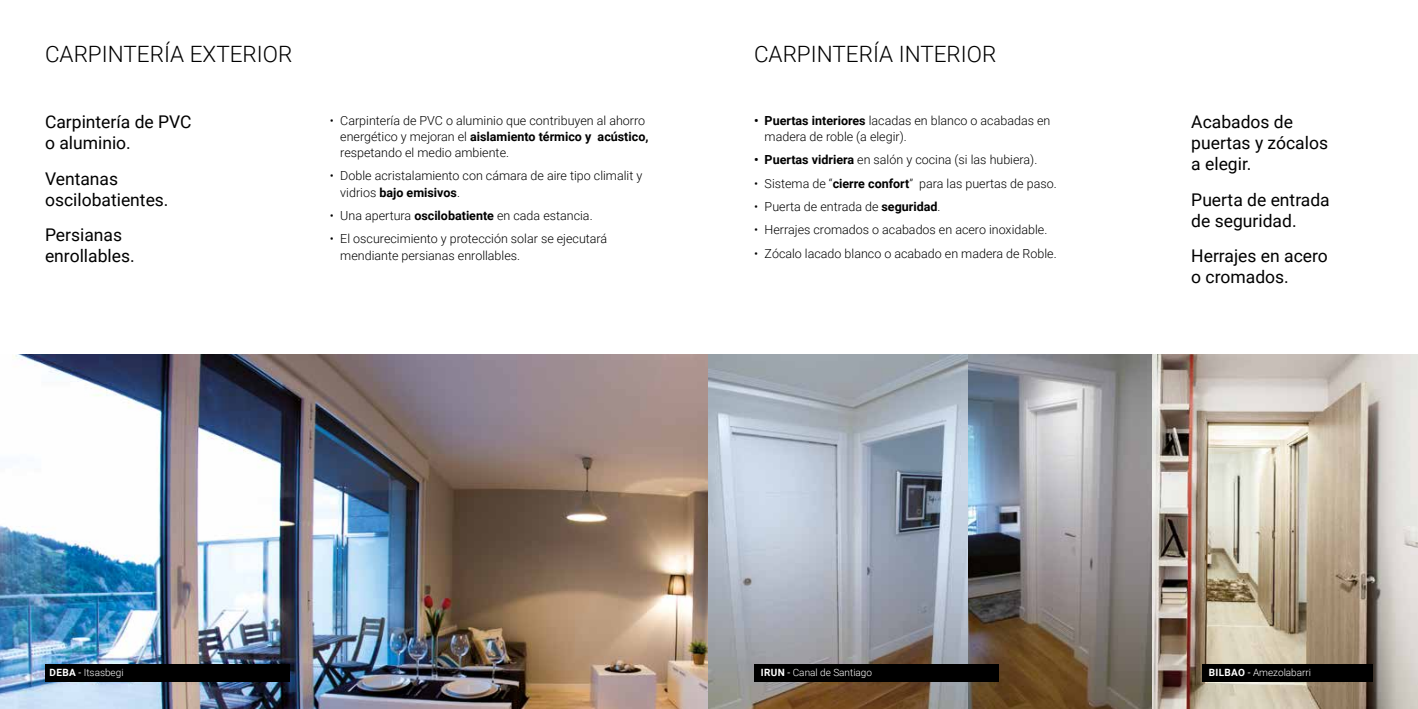
<style>
.page{position:relative;width:1418px;height:709px;background:#fff}
.page>*{position:absolute;margin:0;border:0;box-sizing:border-box;transform-origin:0 0}
.t1{font:300 22.5px "Roboto";color:#000}
.t2{font:17.5px/21px "Roboto";color:#000}
.t3{font:300 12.5px/16.2px "Roboto";color:#000}
.t4{font:300 10px "Roboto";color:#fff}
.s1{font-weight:700}
.s2{font-weight:400}
</style>
<div class="page">
<img style="left:0;top:354px;width:1152px;height:355px">
<img style="left:1152px;top:354px;width:265px;height:355px">
<div style="left:45px;top:664px;width:245px;height:17px;background:#000"></div>
<div style="left:754px;top:664px;width:245px;height:17px;background:#000"></div>
<div style="left:1201px;top:664px;width:171px;height:17px;background:#000"></div>
<h1 class="t1" style="left:45px;top:38px;width:249px">CARPINTERÍA EXTERIOR</h1>
<h1 class="t1" style="left:754px;top:38px;width:244px">CARPINTERÍA INTERIOR</h1>
<h2 class="t2" style="left:45px;top:111px;width:148px">Carpintería de PVC o aluminio.</h2>
<h2 class="t2" style="left:45px;top:167px;width:125px">Ventanas oscilobatientes.</h2>
<h2 class="t2" style="left:45px;top:223px;width:91px">Persianas enrollables.</h2>
<p class="t3" style="left:340px;top:112px;width:310px;text-indent:-11px">• Carpintería de PVC o aluminio que contribuyen al ahorro energético y mejoran el <span class="s1">aislamiento térmico y acústico, </span>respetando el medio ambiente.</p>
<p class="t3" style="left:340px;top:167px;width:303px;text-indent:-11px">• Doble acristalamiento con cámara de aire tipo climalit y vidrios <span class="s1">bajo emisivos</span>.</p>
<p class="t3" style="left:330px;top:207px;width:264px">• Una apertura <span class="s1">oscilobatiente</span> en cada estancia.</p>
<p class="t3" style="left:340px;top:230px;width:268px;text-indent:-11px">• El oscurecimiento y protección solar se ejecutará mendiante persianas enrollables.</p>
<p class="t3" style="left:764px;top:112px;width:287px;text-indent:-11px"><span class="s1">• Puertas interiores</span> lacadas en blanco o acabadas en madera de roble (a elegir).</p>
<p class="t3" style="left:754px;top:151px;width:285px"><span class="s1">• Puertas vidriera</span> en salón y cocina (si las hubiera).</p>
<p class="t3" style="left:754px;top:174px;width:304px">• Sistema de “<span class="s1">cierre confort</span>” para las puertas de paso.</p>
<p class="t3" style="left:754px;top:198px;width:188px">• Puerta de entrada de <span class="s1">seguridad</span>.</p>
<p class="t3" style="left:754px;top:221px;width:295px">• Herrajes cromados o acabados en acero inoxidable.</p>
<p class="t3" style="left:754px;top:244px;width:304px">• Zócalo lacado blanco o acabado en madera de Roble.</p>
<h2 class="t2" style="left:1191px;top:111px;width:138px">Acabados de puertas y zócalos a elegir.</h2>
<h2 class="t2" style="left:1191px;top:188px;width:140px">Puerta de entrada de seguridad.</h2>
<h2 class="t2" style="left:1191px;top:244px;width:138px">Herrajes en acero o cromados.</h2>
<p class="t4" style="left:50px;top:665px;width:76px"><span class="s1">deba</span> <span class="s2">-</span> Itsasbegi</p>
<p class="t4" style="left:761px;top:665px;width:113px"><span class="s1">i run</span> <span class="s2">-</span> Canal de Santiago</p>
<p class="t4" style="left:1208px;top:665px;width:104px"><span class="s1">bilbao</span> <span class="s2">-</span> Amezolabarri</p>
</div>
